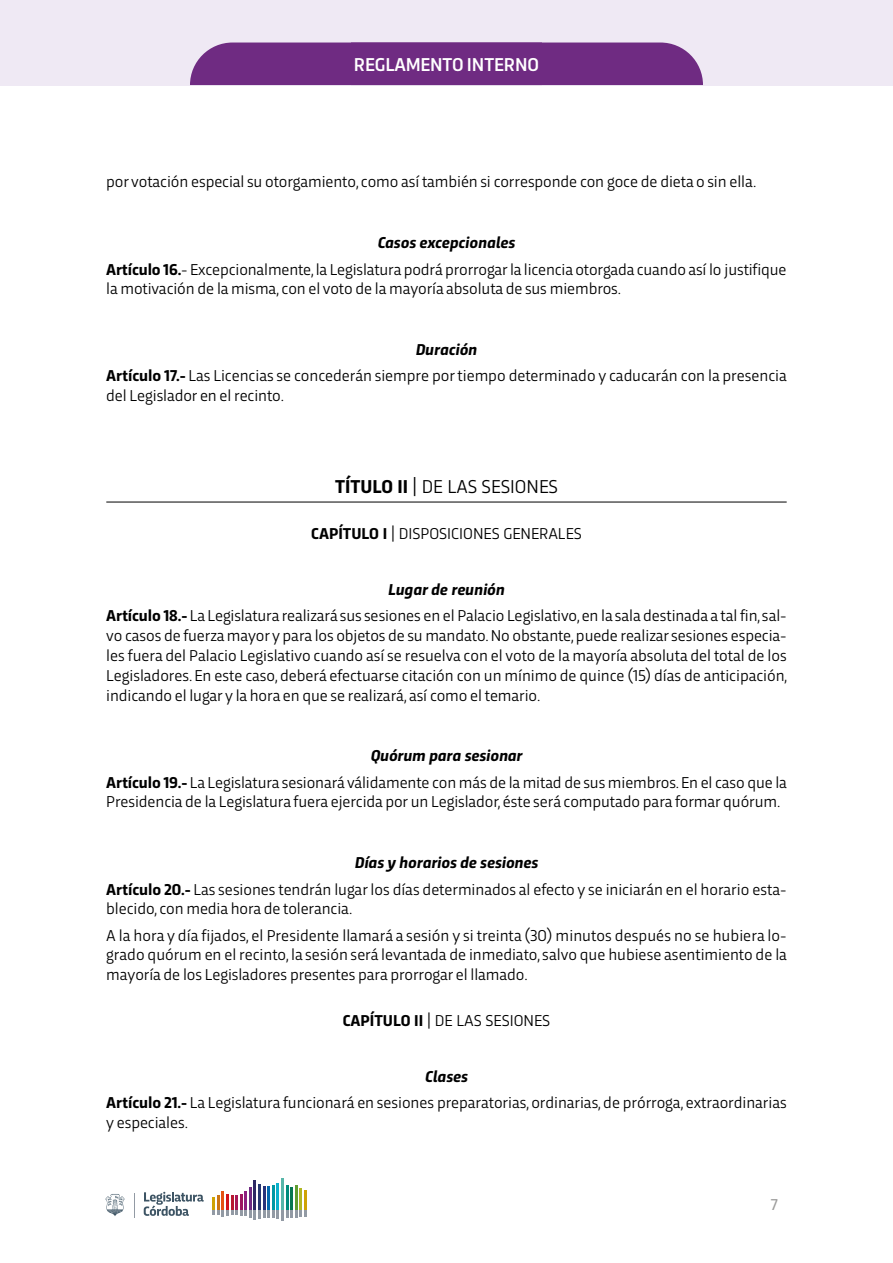
<style>
.page{position:relative;width:893px;height:1263px;background:#fff}
.page>*{position:absolute;margin:0;border:0;box-sizing:border-box;transform-origin:0 0}
.t1{font:19.5px "Trasandina";color:#000}
.t2{font:500 19.5px "Trasandina";letter-spacing:-.005em;color:#fff}
.t3{font:16.5px/26.2px "Trasandina";letter-spacing:-.005em;color:#000;text-align:center}
.t4{font:16.5px "Trasandina";color:#9d9d9c}
.s1{font-weight:700;font-style:italic}
.s2{font-weight:700}
</style>
<div class="page">
<hr style="left:249px;top:1187px;width:3px;height:23px;background:#6f2b82">
<hr style="left:254px;top:1179px;width:2px;height:31px;background:#2d2964">
<hr style="left:258px;top:1184px;width:3px;height:26px;background:#263670">
<hr style="left:263px;top:1186px;width:2px;height:24px;background:#28337b">
<hr style="left:268px;top:1186px;width:2px;height:24px;background:#0267ae">
<hr style="left:272px;top:1185px;width:2px;height:25px;background:#0098a4">
<hr style="left:277px;top:1183px;width:2px;height:27px;background:#0ab1cc">
<hr style="left:281px;top:1178px;width:3px;height:32px;background:#57b6a9">
<hr style="left:286px;top:1185px;width:2px;height:25px;background:#008b7c">
<hr style="left:290px;top:1187px;width:3px;height:23px;background:#077651">
<hr style="left:295px;top:1185px;width:2px;height:25px;background:#609d31">
<hr style="left:300px;top:1188px;width:2px;height:22px;background:#b0b622">
<hr style="left:304px;top:1190px;width:3px;height:20px;background:#cfa305">
<svg style="left:213px;top:1191px;width:94px;height:29px"></svg>
<svg style="left:144px;top:1192px;width:60px;height:24px"></svg>
<svg style="left:105px;top:1194px;width:20px;height:22px"></svg>
<svg style="left:134px;top:1193px;width:1px;height:25px"></svg>
<hr style="left:106px;top:502px;width:681px;height:1px;background:#000">
<div style="left:0;top:0;width:893px;height:85px;background:#efe9f4"></div>
<div style="left:190px;top:43px;width:513px;height:42px;background:#6f2b82"></div>
<p class="t2" style="left:354px;top:49px;width:187px">REGLAMENTO INTERNO</p>
<p class="t3" style="left:106px;top:168px;width:652px">por votación especial su otorgamiento, como así también si corresponde con goce de dieta o sin ella.</p>
<p class="t3" style="left:106px;top:228px;width:682px"><span class="s1">Casos excepcionales<br></span><span class="s2">Artículo 16.</span>- Excepcionalmente, la Legislatura podrá prorrogar la licencia otorgada cuando así lo justifique</p>
<p class="t3" style="left:106px;top:274px;width:516px">la motivación de la misma, con el voto de la mayoría absoluta de sus miembros.</p>
<p class="t3" style="left:106px;top:335px;width:682px"><span class="s1">Duración<br></span><span class="s2">Artículo 17.-</span> Las Licencias se concederán siempre por tiempo determinado y caducarán con la presencia</p>
<p class="t3" style="left:106px;top:381px;width:179px">del Legislador en el recinto.</p>
<p class="t1" style="left:335px;top:472px;width:225px"><span class="s2">TÍTULO II</span> | DE LAS SESIONES</p>
<p class="t3" style="left:311px;top:519px;width:272px"><span class="s2">CAPÍTULO I</span> | DISPOSICIONES GENERALES</p>
<p class="t3" style="left:106px;top:575px;width:682px"><span class="s1">Lugar de reunión<br></span><span class="s2">Artículo 18.-</span> La Legislatura realizará sus sesiones en el Palacio Legislativo, en la sala destinada a tal fin, sal-</p>
<p class="t3" style="left:106px;top:624px;width:683px;line-height:19.8px;text-align:justify">vo casos de fuerza mayor y para los objetos de su mandato. No obstante, puede realizar sesiones especia&shy;les fuera del Palacio Legislativo cuando así se resuelva con el voto de la mayoría absoluta del total de los Legisladores. En este caso, deberá efectuarse citación con un mínimo de quince (15) días de anticipación, indicando el lugar y la hora en que se realizará, así como el temario.</p>
<p class="t3" style="left:106px;top:741px;width:682px"><span class="s1">Quórum para sesionar<br></span><span class="s2">Artículo 19.-</span> La Legislatura sesionará válidamente con más de la mitad de sus miembros. En el caso que la</p>
<p class="t3" style="left:106px;top:787px;width:676px">Presidencia de la Legislatura fuera ejercida por un Legislador, éste será computado para formar quórum.</p>
<p class="t3" style="left:106px;top:848px;width:682px"><span class="s1">Días y horarios de sesiones<br></span><span class="s2">Artículo 20.-</span> Las sesiones tendrán lugar los días determinados al efecto y se iniciarán en el horario esta-</p>
<p class="t3" style="left:106px;top:894px;width:682px;text-align:left">blecido, con media hora de tolerancia.<br>A la hora y día fijados, el Presidente llamará a sesión y si treinta (30) minutos después no se hubiera lo-</p>
<p class="t3" style="left:106px;top:944px;width:682px;line-height:19.8px;text-align:left">grado quórum en el recinto, la sesión será levantada de inmediato, salvo que hubiese asentimiento de la mayoría de los Legisladores presentes para prorrogar el llamado.</p>
<p class="t3" style="left:343px;top:1006px;width:209px"><span class="s2">CAPÍTULO II</span> | DE LAS SESIONES</p>
<p class="t3" style="left:106px;top:1062px;width:682px"><span class="s1">Clases<br></span><span class="s2">Artículo 21.-</span> La Legislatura funcionará en sesiones preparatorias, ordinarias, de prórroga, extraordinarias</p>
<p class="t3" style="left:106px;top:1108px;width:83px">y especiales.</p>
<p class="t4" style="left:771px;top:1192px;width:9px">7</p>
</div>
